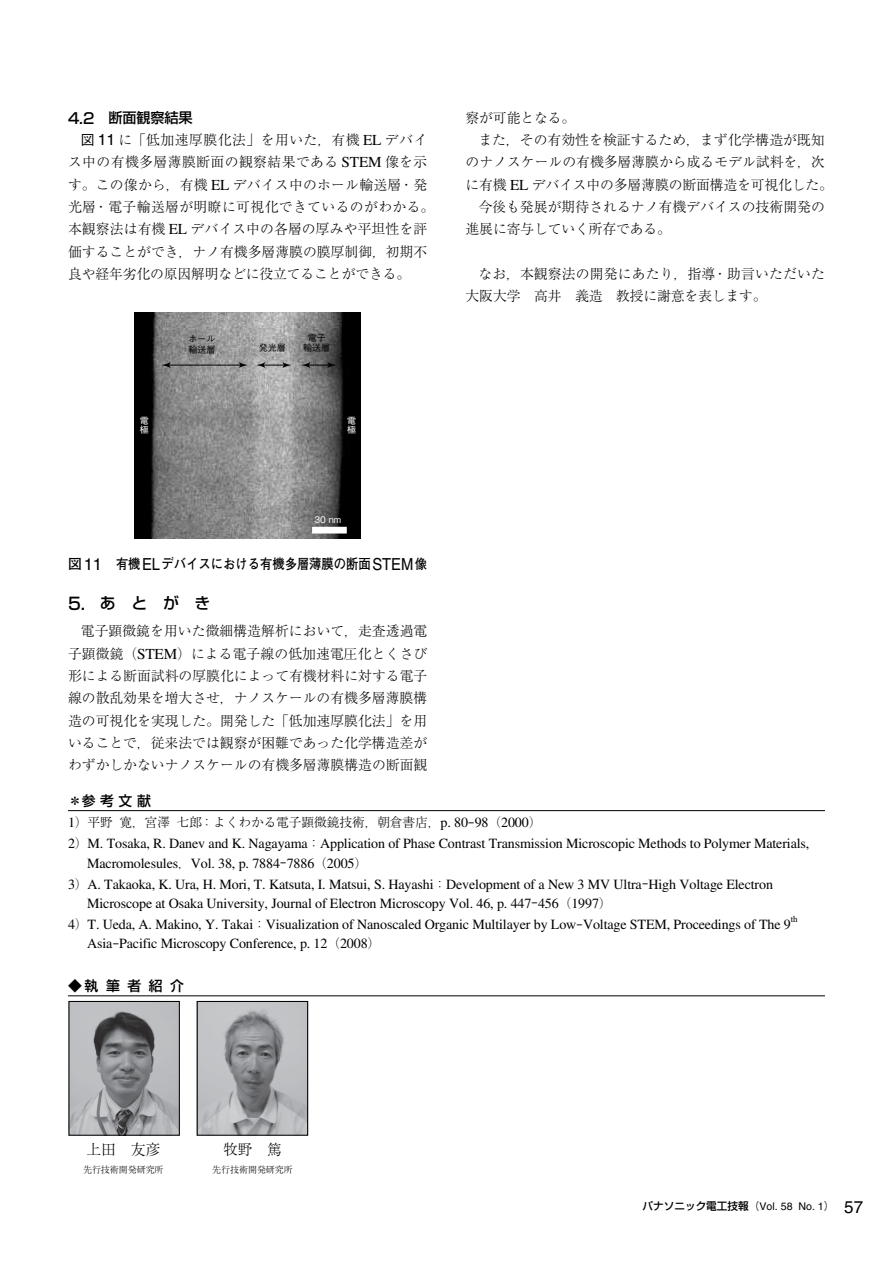
<style>
.page{position:relative;width:893px;height:1263px;background:#fff}
.page>*{position:absolute;margin:0;border:0;box-sizing:border-box;transform-origin:0 0}
.t1{font:15.9px "Shin Go Pro Medium 90 msp RKSJ H";color:#000}
.t2{font:14.85px "Ryumin Pro Light 90 msp RKSJ H";color:#000}
.t3{font:14.1px/19.2px "Times LT Std";letter-spacing:-.01em;color:#000}
.t4{font:14.1px "Shin Go Pro Medium 90 msp RKSJ H";letter-spacing:-.01em;color:#000}
.t5{font:13.8px/22.4px "Ryumin Pro Light 90 msp RKSJ H";color:#000;text-align:justify}
.t6{font:13.8px/22.4px "Ryumin Pro Light 90 msp RKSJ H";letter-spacing:.02em;color:#000}
.t7{font:13.8px "Futo Go B101 Pro Bold 90 msp RKSJ H";color:#000}
.t8{font:13.8px "Shin Go Pro Medium 90 msp RKSJ H";letter-spacing:.55em;color:#000}
.t9{font:12.75px "Ryumin Pro Light 90 msp RKSJ H";letter-spacing:-.01em;color:#000}
.t10{font:10.65px "Shin Go Pro Medium 90 msp RKSJ H";color:#000}
.t11{font:9px "Ryumin Pro Light 90 msp RKSJ H";letter-spacing:-.01em;color:#000}
.t12{font:9px/10.8px "Gothic BBB Pro Medium 90 msp RKSJ H";color:#000}
.t13{font:9px/9px "Gothic BBB Pro Medium 90 msp RKSJ H";color:#fff}
.t14{font:9px "Times LT Std";color:#000}
.s1{font-size:15px}
.s2{font-family:"Gothic BBB Pro Medium 90 msp RKSJ H"}
.s3{font-family:"Helvetica LT Std";font-size:15.6px}
.s4{font-family:"Times LT Std";font-size:15.15px}
.s5{font-family:"Helvetica LT Std";font-size:16.65px}
.s6{font-size:16.95px}
.s7{font-family:"Times LT Std";font-size:14.1px}
.s8{font-family:"Ryumin Pro Light 90 msp RKSJ H";font-size:12.75px}
.s9{font-family:"Helvetica LT Std"}
.s10{font-family:"Helvetica LT Std";font-size:16.95px}
</style>
<div class="page">
<img style="left:135px;top:313px;width:226px;height:226px">
<div style="left:312px;top:527px;width:35px;height:6px;background:#fff"></div>
<svg style="left:256px;top:362px;width:35px;height:6px"></svg>
<svg style="left:301px;top:362px;width:35px;height:6px"></svg>
<hr style="left:168px;top:365px;width:73px;height:1px;background:#000">
<svg style="left:239px;top:362px;width:9px;height:6px"></svg>
<svg style="left:161px;top:362px;width:10px;height:6px"></svg>
<hr style="left:68px;top:810px;width:757px;height:1px;background:#000">
<hr style="left:68px;top:995px;width:757px;height:1px;background:#000">
<svg style="left:71px;top:1003px;width:106px;height:130px;background:#9b9c9f"></svg>
<svg style="left:199px;top:1003px;width:107px;height:130px;background:#a9aaad"></svg>
<div style="left:197px;top:1001px;width:111px;height:134px;border:1px solid #000"></div>
<p class="t4" style="left:68px;top:112px;width:126px"><span class="s1">4.2</span> 断面観察結果</p>
<p class="t6" style="left:68px;top:131px;width:368px;text-indent:13px"><span class="s2">図</span> <span class="s3">11</span> に「低加速厚膜化法」を用いた，有機 <span class="s4">EL</span> デバイス中の有機多層薄膜断面の観察結果である <span class="s4">STEM</span> 像を示す。この像から，有機 <span class="s4">EL</span> デバイス中のホール輸送層・発光層・電子輸送層が明瞭に可視化できているのがわかる。本観察法は有機 <span class="s4">EL</span> デバイス中の各層の厚みや平坦性を評価することができ，ナノ有機多層薄膜の膜厚制御，初期不良や経年劣化の原因解明などに役立てることができる。</p>
<p class="t12" style="left:188px;top:335px;width:28px">ホール輸送層</p>
<p class="t12" style="left:308px;top:333px;width:19px">電子</p>
<p class="t12" style="left:259px;top:343px;width:28px">発光層</p>
<p class="t12" style="left:303px;top:344px;width:28px">輸送層</p>
<p class="t13" style="left:140px;top:417px;width:10px">電極</p>
<p class="t13" style="left:347px;top:417px;width:10px">電極</p>
<p class="t13" style="left:314px;top:516px;width:28px">30 nm</p>
<p class="t7" style="left:68px;top:559px;width:360px">図<span class="s5">11</span> 有機<span class="s5">EL</span>デバイスにおける有機多層薄膜の断面<span class="s5">STEM</span>像</p>
<p class="t1" style="left:68px;top:597px;width:144px"><span class="s6">5.</span> あ　と　が　き</p>
<p class="t5" style="left:68px;top:622px;width:361px;text-indent:13px">電子顕微鏡を用いた微細構造解析において，走査透過電子顕微鏡（<span class="s4">STEM</span>）による電子線の低加速電圧化とくさび形による断面試料の厚膜化によって有機材料に対する電子線の散乱効果を増大させ，ナノスケールの有機多層薄膜構造の可視化を実現した。開発した「低加速厚膜化法」を用いることで，従来法では観察が困難であった化学構造差がわずかしかないナノスケールの有機多層薄膜構造の断面観</p>
<p class="t5" style="left:466px;top:108px;width:111px">察が可能となる。</p>
<p class="t5" style="left:478px;top:131px;width:348px">また，その有効性を検証するため，まず化学構造が既知</p>
<p class="t5" style="left:466px;top:153px;width:361px">のナノスケールの有機多層薄膜から成るモデル試料を，次</p>
<p class="t5" style="left:466px;top:175px;width:369px">に有機 <span class="s4">EL</span> デバイス中の多層薄膜の断面構造を可視化した。</p>
<p class="t5" style="left:478px;top:198px;width:348px">今後も発展が期待されるナノ有機デバイスの技術開発の</p>
<p class="t5" style="left:466px;top:220px;width:207px">進展に寄与していく所存である。</p>
<p class="t5" style="left:466px;top:264px;width:361px;text-indent:13px">なお，本観察法の開発にあたり，指導・助言いただいた大阪大学　高井　義造　教授に謝意を表します。</p>
<p class="t8" style="left:68px;top:795px;width:84px">＊参考文献</p>
<p class="t9" style="left:68px;top:817px;width:475px"><span class="s7">1</span>）平野 寛，宮澤 七郎：よくわかる電子顕微鏡技術，朝倉書店，<span class="s7">p. 80-98</span>（<span class="s7">2000</span>）</p>
<p class="t3" style="left:87px;top:835px;width:724px;text-indent:-19px">2<span class="s8">）</span>M. Tosaka, R. Danev and K. Nagayama<span class="s8">：</span>Application of Phase Contrast Transmission Microscopic Methods to Polymer Materials,<br>Macromolesules<span class="s8">，</span>Vol. 38, p. 7884-7886<span class="s8">（</span>2005<span class="s8">）</span></p>
<p class="t3" style="left:87px;top:876px;width:687px;text-indent:-19px">3<span class="s8">）</span>A. Takaoka, K. Ura, H. Mori, T. Katsuta, I. Matsui, S. Hayashi<span class="s8">：</span>Development of a New 3 MV Ultra-High Voltage Electron<br>Microscope at Osaka University, Journal of Electron Microscopy Vol. 46, p. 447-456<span class="s8">（</span>1997<span class="s8">）</span></p>
<p class="t3" style="left:68px;top:916px;width:724px">4<span class="s8">）</span>T. Ueda, A. Makino, Y. Takai<span class="s8">：</span>Visualization of Nanoscaled Organic Multilayer by Low-Voltage STEM, Proceedings of The 9</p>
<p class="t14" style="left:791px;top:916px;width:8px">th</p>
<p class="t3" style="left:87px;top:935px;width:295px">Asia-Pacific Microscopy Conference, p. 12<span class="s8">（</span>2008<span class="s8">）</span></p>
<p class="t8" style="left:68px;top:980px;width:118px">◆執筆者紹介</p>
<p class="t2" style="left:86px;top:1144px;width:75px">上田　友彦</p>
<p class="t2" style="left:223px;top:1144px;width:61px">牧野　篤</p>
<p class="t11" style="left:83px;top:1166px;width:82px">先行技術開発研究所</p>
<p class="t11" style="left:212px;top:1166px;width:82px">先行技術開発研究所</p>
<p class="t10" style="left:642px;top:1201px;width:222px">パナソニック電工技報<span class="s2">（</span><span class="s9">Vol. 58 No. 1</span><span class="s2">）</span> <span class="s10">57</span></p>
</div>
